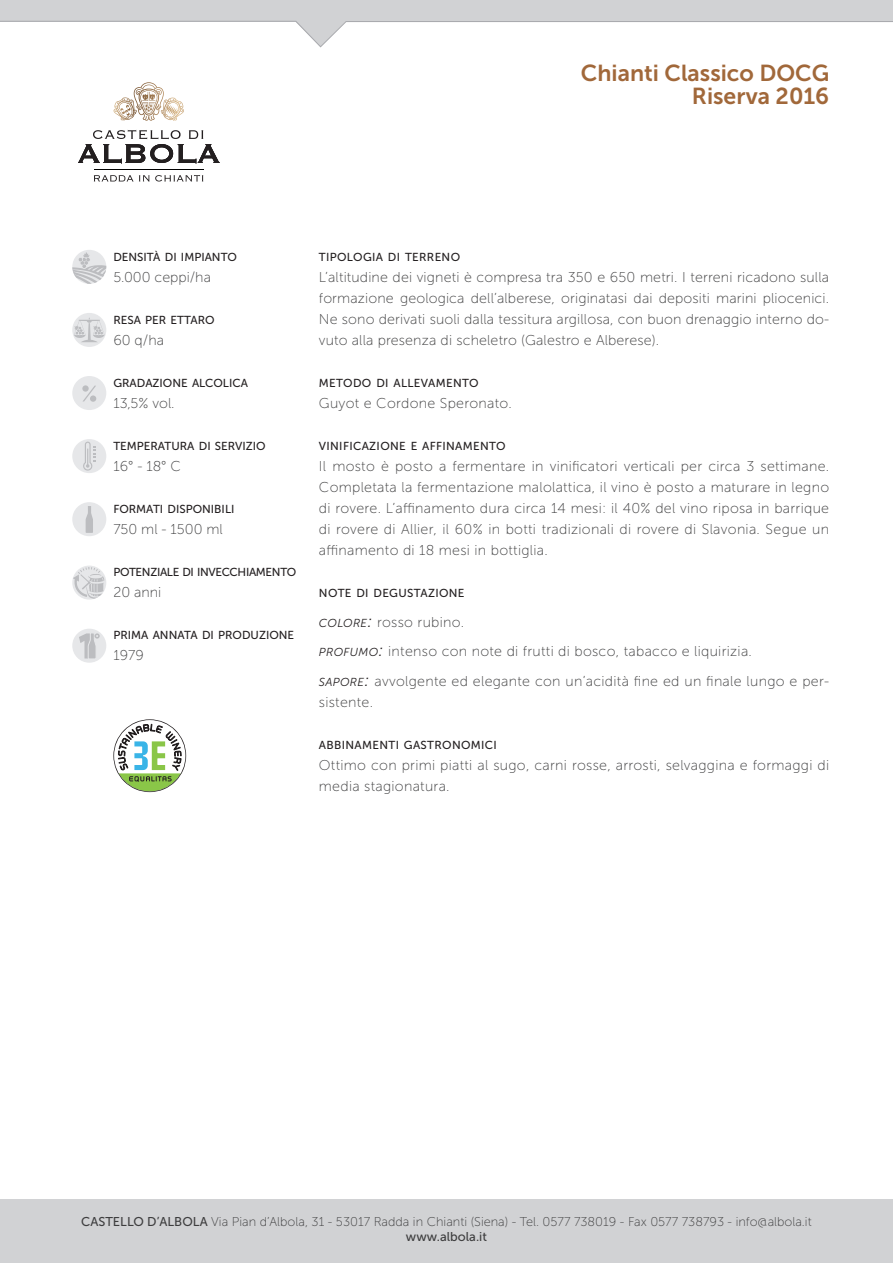
<style>
.page{position:relative;width:893px;height:1263px;background:#fff}
.page>*{position:absolute;margin:0;border:0;box-sizing:border-box;transform-origin:0 0}
.t1{font:23.1px "Museo Sans 700";color:#a1683a}
.t2{font:14.25px/21px "Museo Sans 100";letter-spacing:.02em;color:#3e3e3f;text-align:justify}
.t3{font:14.25px "Museo Sans 100";color:#3e3e3f}
.t4{font:12.75px "Museo Sans 100";color:#3e3e3f}
.t5{font:12.75px "Museo Sans 500";color:#3e3e3f}
.t6{font:11.55px "Museo Sans 500";color:#231f20}
.t7{font:11.55px "Museo Sans 500";letter-spacing:.03em;color:#231f20}
.t8{font:11.55px "Museo Sans 500";letter-spacing:-.03em;color:#231f20}
.s1{font-family:"Museo Sans 300";font-style:italic;font-size:11.55px;color:#231f20}
.s2{font-family:"Museo Sans 300";font-style:italic;font-size:16.5px;color:#231f20}
.s3{font-family:"Museo Sans 500"}
</style>
<div class="page">
<div style="left:0;top:1199px;width:893px;height:64px;background:#d1d2d4"></div>
<div style="left:0;top:0;width:893px;height:21px;background:#d1d2d4"></div>
<svg style="left:0;top:21px;width:893px;height:27px"></svg>
<div style="left:72px;top:250px;width:34px;height:34px;background:#e6e7e9;border-radius:50%"></div>
<svg style="left:72px;top:252px;width:34px;height:32px"></svg>
<div style="left:72px;top:313px;width:34px;height:34px;background:#e6e7e9;border-radius:50%"></div>
<svg style="left:74px;top:318px;width:31px;height:24px"></svg>
<div style="left:72px;top:566px;width:34px;height:34px;background:#e6e7e9;border-radius:50%"></div>
<svg style="left:73px;top:567px;width:31px;height:32px"></svg>
<div style="left:72px;top:629px;width:34px;height:34px;background:#e6e7e9;border-radius:50%"></div>
<svg style="left:79px;top:632px;width:21px;height:28px"></svg>
<div style="left:72px;top:376px;width:34px;height:34px;background:#e6e7e9;border-radius:50%"></div>
<svg style="left:82px;top:385px;width:14px;height:17px"></svg>
<div style="left:72px;top:502px;width:34px;height:34px;background:#e6e7e9;border-radius:50%"></div>
<svg style="left:86px;top:506px;width:7px;height:27px"></svg>
<div style="left:72px;top:439px;width:34px;height:34px;background:#e6e7e9;border-radius:50%"></div>
<svg style="left:83px;top:442px;width:13px;height:29px"></svg>
<svg style="left:113px;top:82px;width:71px;height:39px"></svg>
<svg style="left:94px;top:175px;width:109px;height:6px"></svg>
<svg style="left:78px;top:130px;width:142px;height:34px"></svg>
<hr style="left:94px;top:169px;width:110px;height:1px;background:#000">
<svg style="left:113px;top:719px;width:73px;height:73px"></svg>
<p class="t1" style="left:581px;top:60px;width:250px">Chianti Classico DOCG</p>
<p class="t1" style="left:692px;top:83px;width:139px">Riserva 2016</p>
<p class="t6" style="left:113px;top:251px;width:125px">DENSITÀ DI IMPIANTO</p>
<p class="t3" style="left:113px;top:270px;width:99px">5.000 ceppi/ha</p>
<p class="t6" style="left:113px;top:314px;width:103px">RESA PER ETTARO</p>
<p class="t2" style="left:113px;top:330px;width:52px">60 q/ha</p>
<p class="t6" style="left:113px;top:377px;width:136px">GRADAZIONE ALCOLICA</p>
<p class="t2" style="left:113px;top:393px;width:63px">13,5% vol.</p>
<p class="t6" style="left:113px;top:440px;width:154px">TEMPERATURA DI SERVIZIO</p>
<p class="t2" style="left:113px;top:456px;width:69px">16° - 18° C</p>
<p class="t6" style="left:113px;top:503px;width:123px">FORMATI DISPONIBILI</p>
<p class="t3" style="left:113px;top:522px;width:111px">750 ml - 1500 ml</p>
<p class="t8" style="left:113px;top:566px;width:184px">POTENZIALE DI INVECCHIAMENTO</p>
<p class="t2" style="left:113px;top:582px;width:49px">20 anni</p>
<p class="t6" style="left:113px;top:629px;width:182px">PRIMA ANNATA DI PRODUZIONE</p>
<p class="t2" style="left:113px;top:645px;width:32px">1979</p>
<p class="t7" style="left:319px;top:251px;width:143px">TIPOLOGIA DI TERRENO</p>
<p class="t2" style="left:319px;top:267px;width:512px">L’altitudine dei vigneti è compresa tra 350 e 650 metri. I terreni ricadono sulla formazione geologica dell’alberese, originatasi dai depositi marini pliocenici.<br>Ne sono derivati suoli dalla tessitura argillosa, con buon drenaggio interno do&shy;vuto alla presenza di scheletro (Galestro e Alberese).</p>
<p class="t7" style="left:319px;top:377px;width:161px">METODO DI ALLEVAMENTO</p>
<p class="t2" style="left:319px;top:393px;width:195px">Guyot e Cordone Speronato.</p>
<p class="t7" style="left:319px;top:440px;width:188px">VINIFICAZIONE E AFFINAMENTO</p>
<p class="t2" style="left:319px;top:456px;width:512px">Il mosto è posto a fermentare in vinificatori verticali per circa 3 settimane.<br>Completata la fermentazione malolattica, il vino è posto a maturare in legno di rovere. L’affinamento dura circa 14 mesi: il 40% del vino riposa in barrique di rovere di Allier, il 60% in botti tradizionali di rovere di Slavonia. Segue un affinamento di 18 mesi in bottiglia.</p>
<p class="t7" style="left:319px;top:587px;width:147px">NOTE DI DEGUSTAZIONE</p>
<p class="t2" style="left:319px;top:611px;width:147px"><span class="s1">COLORE</span><span class="s2">:</span> rosso rubino.</p>
<p class="t2" style="left:319px;top:641px;width:435px"><span class="s1">PROFUMO</span><span class="s2">:</span> intenso con note di frutti di bosco, tabacco e liquirizia.</p>
<p class="t2" style="left:319px;top:670px;width:512px"><span class="s1">SAPORE</span><span class="s2">:</span> avvolgente ed elegante con un’acidità fine ed un finale lungo e per&shy;sistente.</p>
<p class="t7" style="left:319px;top:738px;width:180px">ABBINAMENTI GASTRONOMICI</p>
<p class="t2" style="left:319px;top:754px;width:512px">Ottimo con primi piatti al sugo, carni rosse, arrosti, selvaggina e formaggi di media stagionatura.</p>
<p class="t4" style="left:81px;top:1214px;width:732px"><span class="s3">CASTELLO D’ALBOLA</span> Via Pian d’Albola, 31 - 53017 Radda in Chianti (Siena) - Tel. 0577 738019 - Fax 0577 738793 - info@albola.it</p>
<p class="t5" style="left:406px;top:1230px;width:83px">www.albola.it</p>
</div>
